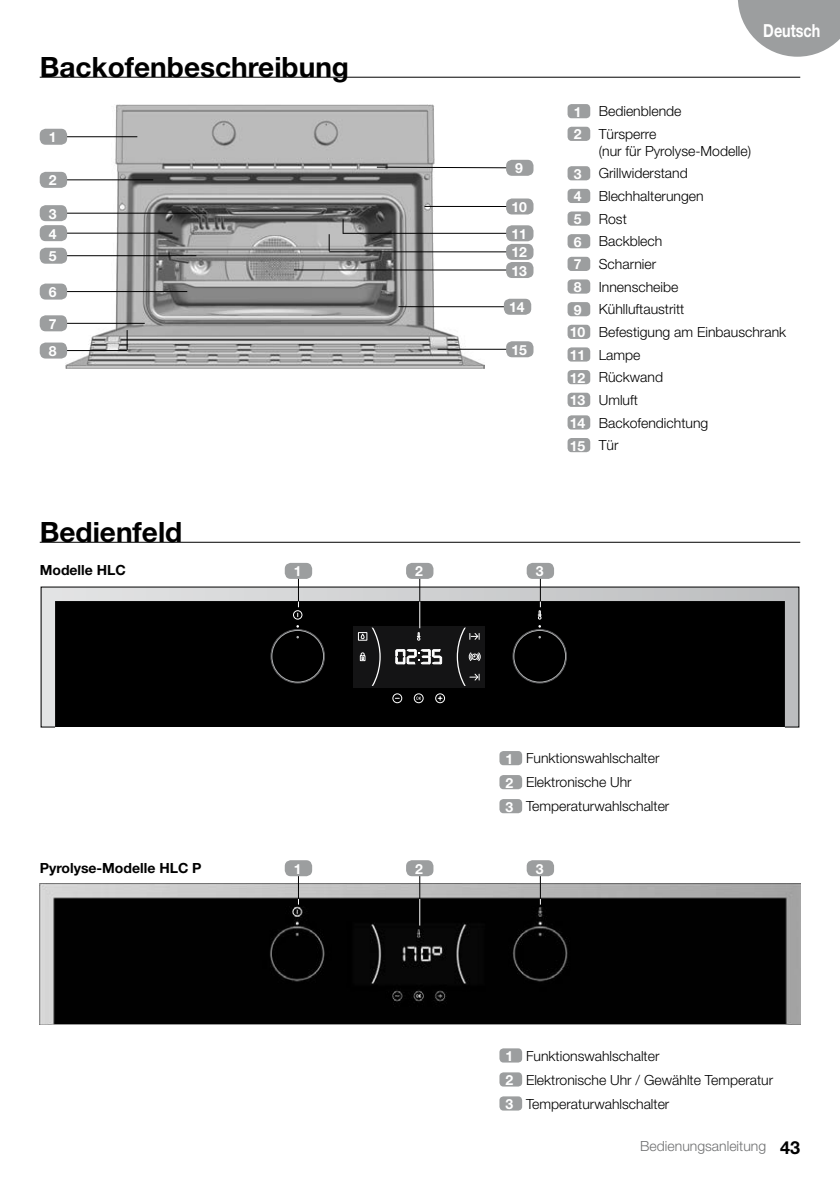
<style>
.page{position:relative;width:840px;height:1191px;background:#fff}
.page>*{position:absolute;margin:0;border:0;box-sizing:border-box;transform-origin:0 0}
.t1{font:700 28px "Helvetica Neue";color:#000}
.t2{font:700 18px "Helvetica Neue";color:#fff;scale:.8 1}
.t3{font:300 14px/22.6px "Helvetica Neue";color:#000}
.t4{font:700 14px "Helvetica Neue";color:#000}
.t5{font:700 14px "Helvetica Neue";color:#fff}
.t6{font:300 14px "Helvetica Neue";color:#707172}
.s1{font-weight:700;color:#fff}
.s2{font-weight:700;font-size:18px;color:#000}
</style>
<div class="page">
<svg style="left:738px;top:0;width:101px;height:57px"></svg>
<hr style="left:40px;top:77px;width:759px;height:1px;background:#000">
<div style="left:567px;top:104px;width:23px;height:14px;background:#9c9e9f;border-radius:4px"></div>
<div style="left:567px;top:127px;width:23px;height:14px;background:#9c9e9f;border-radius:4px"></div>
<div style="left:567px;top:166px;width:23px;height:14px;background:#9c9e9f;border-radius:4px"></div>
<div style="left:567px;top:189px;width:23px;height:14px;background:#9c9e9f;border-radius:4px"></div>
<div style="left:567px;top:211px;width:23px;height:15px;background:#9c9e9f;border-radius:4px"></div>
<div style="left:567px;top:234px;width:23px;height:14px;background:#9c9e9f;border-radius:4px"></div>
<div style="left:567px;top:257px;width:23px;height:14px;background:#9c9e9f;border-radius:4px"></div>
<div style="left:567px;top:279px;width:23px;height:15px;background:#9c9e9f;border-radius:4px"></div>
<div style="left:567px;top:302px;width:23px;height:14px;background:#9c9e9f;border-radius:4px"></div>
<div style="left:567px;top:325px;width:23px;height:14px;background:#9c9e9f;border-radius:4px"></div>
<div style="left:567px;top:347px;width:23px;height:14px;background:#9c9e9f;border-radius:4px"></div>
<div style="left:567px;top:370px;width:23px;height:14px;background:#9c9e9f;border-radius:4px"></div>
<div style="left:567px;top:393px;width:23px;height:14px;background:#9c9e9f;border-radius:4px"></div>
<div style="left:567px;top:415px;width:23px;height:14px;background:#9c9e9f;border-radius:4px"></div>
<div style="left:567px;top:438px;width:23px;height:14px;background:#9c9e9f;border-radius:4px"></div>
<img style="left:66px;top:105px;width:418px;height:263px">
<hr style="left:65px;top:136px;width:72px;height:1px;background:#000">
<div style="left:40px;top:129px;width:27px;height:16px;background:#9c9e9f;border-radius:6px"></div>
<hr style="left:424px;top:206px;width:85px;height:1px;background:#000">
<div style="left:506px;top:198px;width:27px;height:16px;background:#9c9e9f;border-radius:6px"></div>
<hr style="left:294px;top:269px;width:215px;height:1px;background:#000">
<div style="left:506px;top:262px;width:27px;height:16px;background:#9c9e9f;border-radius:6px"></div>
<hr style="left:398px;top:306px;width:108px;height:1px;background:#000">
<div style="left:503px;top:299px;width:28px;height:16px;background:#9c9e9f;border-radius:6px"></div>
<hr style="left:437px;top:349px;width:72px;height:1px;background:#000">
<div style="left:506px;top:341px;width:27px;height:16px;background:#9c9e9f;border-radius:6px"></div>
<hr style="left:65px;top:255px;width:131px;height:1px;background:#000">
<div style="left:40px;top:248px;width:27px;height:16px;background:#9c9e9f;border-radius:6px"></div>
<hr style="left:65px;top:291px;width:122px;height:1px;background:#000">
<div style="left:40px;top:283px;width:27px;height:16px;background:#9c9e9f;border-radius:6px"></div>
<hr style="left:65px;top:323px;width:80px;height:1px;background:#000">
<div style="left:40px;top:315px;width:27px;height:16px;background:#9c9e9f;border-radius:6px"></div>
<hr style="left:65px;top:213px;width:141px;height:1px;background:#000">
<div style="left:40px;top:205px;width:27px;height:16px;background:#9c9e9f;border-radius:6px"></div>
<hr style="left:65px;top:179px;width:88px;height:1px;background:#000">
<div style="left:40px;top:172px;width:27px;height:16px;background:#9c9e9f;border-radius:6px"></div>
<hr style="left:65px;top:233px;width:107px;height:1px;background:#000">
<div style="left:40px;top:225px;width:27px;height:16px;background:#9c9e9f;border-radius:6px"></div>
<svg style="left:375px;top:166px;width:131px;height:3px"></svg>
<div style="left:506px;top:160px;width:27px;height:16px;background:#9c9e9f;border-radius:6px"></div>
<hr style="left:343px;top:233px;width:167px;height:1px;background:#000">
<div style="left:506px;top:225px;width:27px;height:16px;background:#9c9e9f;border-radius:6px"></div>
<svg style="left:342px;top:219px;width:1px;height:15px"></svg>
<hr style="left:65px;top:350px;width:62px;height:1px;background:#000">
<div style="left:40px;top:342px;width:27px;height:16px;background:#9c9e9f;border-radius:6px"></div>
<svg style="left:126px;top:330px;width:1px;height:20px"></svg>
<hr style="left:329px;top:251px;width:180px;height:1px;background:#000">
<div style="left:506px;top:244px;width:27px;height:16px;background:#9c9e9f;border-radius:6px"></div>
<svg style="left:328px;top:234px;width:1px;height:17px"></svg>
<hr style="left:40px;top:542px;width:759px;height:1px;background:#000">
<div style="left:499px;top:751px;width:23px;height:14px;background:#9c9e9f;border-radius:4px"></div>
<div style="left:499px;top:775px;width:23px;height:14px;background:#9c9e9f;border-radius:4px"></div>
<div style="left:499px;top:799px;width:23px;height:14px;background:#9c9e9f;border-radius:4px"></div>
<svg style="left:41px;top:586px;width:757px;height:141px;background:#1f1f1f"></svg>
<hr style="left:298px;top:571px;width:1px;height:31px;background:#000">
<div style="left:284px;top:563px;width:28px;height:16px;background:#9c9e9f;border-radius:6px"></div>
<hr style="left:419px;top:571px;width:1px;height:31px;background:#000">
<svg style="left:417px;top:601px;width:3px;height:39px"></svg>
<div style="left:406px;top:563px;width:27px;height:16px;background:#9c9e9f;border-radius:6px"></div>
<hr style="left:539px;top:571px;width:1px;height:30px;background:#000">
<svg style="left:537px;top:601px;width:4px;height:18px"></svg>
<div style="left:526px;top:563px;width:27px;height:16px;background:#9c9e9f;border-radius:6px"></div>
<div style="left:499px;top:1048px;width:23px;height:14px;background:#9c9e9f;border-radius:4px"></div>
<div style="left:499px;top:1072px;width:23px;height:14px;background:#9c9e9f;border-radius:4px"></div>
<div style="left:499px;top:1096px;width:23px;height:14px;background:#9c9e9f;border-radius:4px"></div>
<img style="left:40px;top:883px;width:759px;height:141px">
<hr style="left:298px;top:868px;width:1px;height:31px;background:#000">
<div style="left:284px;top:860px;width:28px;height:16px;background:#9c9e9f;border-radius:6px"></div>
<hr style="left:419px;top:868px;width:1px;height:31px;background:#000">
<svg style="left:419px;top:899px;width:1px;height:26px"></svg>
<div style="left:406px;top:860px;width:27px;height:16px;background:#9c9e9f;border-radius:6px"></div>
<hr style="left:539px;top:868px;width:1px;height:31px;background:#000">
<div style="left:526px;top:860px;width:27px;height:16px;background:#9c9e9f;border-radius:6px"></div>
<h1 class="t1" style="left:40px;top:49px;width:311px">Backofenbeschreibung</h1>
<p class="t5" style="left:49px;top:129px;width:9px">1</p>
<p class="t5" style="left:49px;top:172px;width:9px">2</p>
<p class="t5" style="left:49px;top:205px;width:9px">3</p>
<p class="t5" style="left:49px;top:225px;width:9px">4</p>
<p class="t5" style="left:49px;top:247px;width:9px">5</p>
<p class="t5" style="left:49px;top:283px;width:9px">6</p>
<p class="t5" style="left:49px;top:315px;width:9px">7</p>
<p class="t5" style="left:49px;top:342px;width:9px">8</p>
<p class="t5" style="left:515px;top:160px;width:9px">9</p>
<p class="t5" style="left:511px;top:198px;width:17px">10</p>
<p class="t5" style="left:511px;top:225px;width:17px">11</p>
<p class="t5" style="left:511px;top:244px;width:17px">12</p>
<p class="t5" style="left:511px;top:262px;width:17px">13</p>
<p class="t5" style="left:509px;top:298px;width:17px">14</p>
<p class="t5" style="left:511px;top:341px;width:17px">15</p>
<p class="t2" style="left:762px;top:19px;width:73px">Deutsch</p>
<p class="t3" style="left:573px;top:100px;width:109px"><span class="s1">1</span> Bedienblende<br><span class="s1">2</span> Türsperre</p>
<p class="t3" style="left:569px;top:139px;width:218px;text-indent:29px">(nur für Pyrolyse-Modelle)<br><span class="s1">3</span> Grillwiderstand<br><span class="s1">4</span> Blechhalterungen<br><span class="s1">5</span> Rost<br><span class="s1">6</span> Backblech<br><span class="s1">7</span> Scharnier<br><span class="s1">8</span> Innenscheibe<br><span class="s1">9</span> Kühlluftaustritt<br><span class="s1">10</span> Befestigung am Einbauschrank<br><span class="s1">11</span> Lampe<br><span class="s1">12</span> Rückwand<br><span class="s1">13</span> Umluft<br><span class="s1">14</span> Backofendichtung<br><span class="s1">15</span> Tür</p>
<h1 class="t1" style="left:40px;top:514px;width:144px">Bedienfeld</h1>
<p class="t4" style="left:40px;top:561px;width:88px">Modelle HlC</p>
<p class="t5" style="left:294px;top:563px;width:9px">1</p>
<p class="t5" style="left:415px;top:563px;width:9px">2</p>
<p class="t5" style="left:535px;top:563px;width:9px">3</p>
<p class="t3" style="left:505px;top:746px;width:165px;line-height:24px"><span class="s1">1</span> Funktionswahlschalter<br><span class="s1">2</span> Elektronische Uhr<br><span class="s1">3</span> Temperaturwahlschalter</p>
<p class="t4" style="left:40px;top:859px;width:163px">pyrolyse-Modelle HlC p</p>
<p class="t5" style="left:294px;top:860px;width:9px">1</p>
<p class="t5" style="left:415px;top:860px;width:9px">2</p>
<p class="t5" style="left:535px;top:860px;width:9px">3</p>
<p class="t3" style="left:505px;top:1043px;width:269px;line-height:24px"><span class="s1">1</span> Funktionswahlschalter<br><span class="s1">2</span> Elektronische Uhr / Gewählte Temperatur<br><span class="s1">3</span> Temperaturwahlschalter</p>
<p class="t6" style="left:640px;top:1137px;width:161px">Bedienungsanleitung <span class="s2">43</span></p>
</div>
